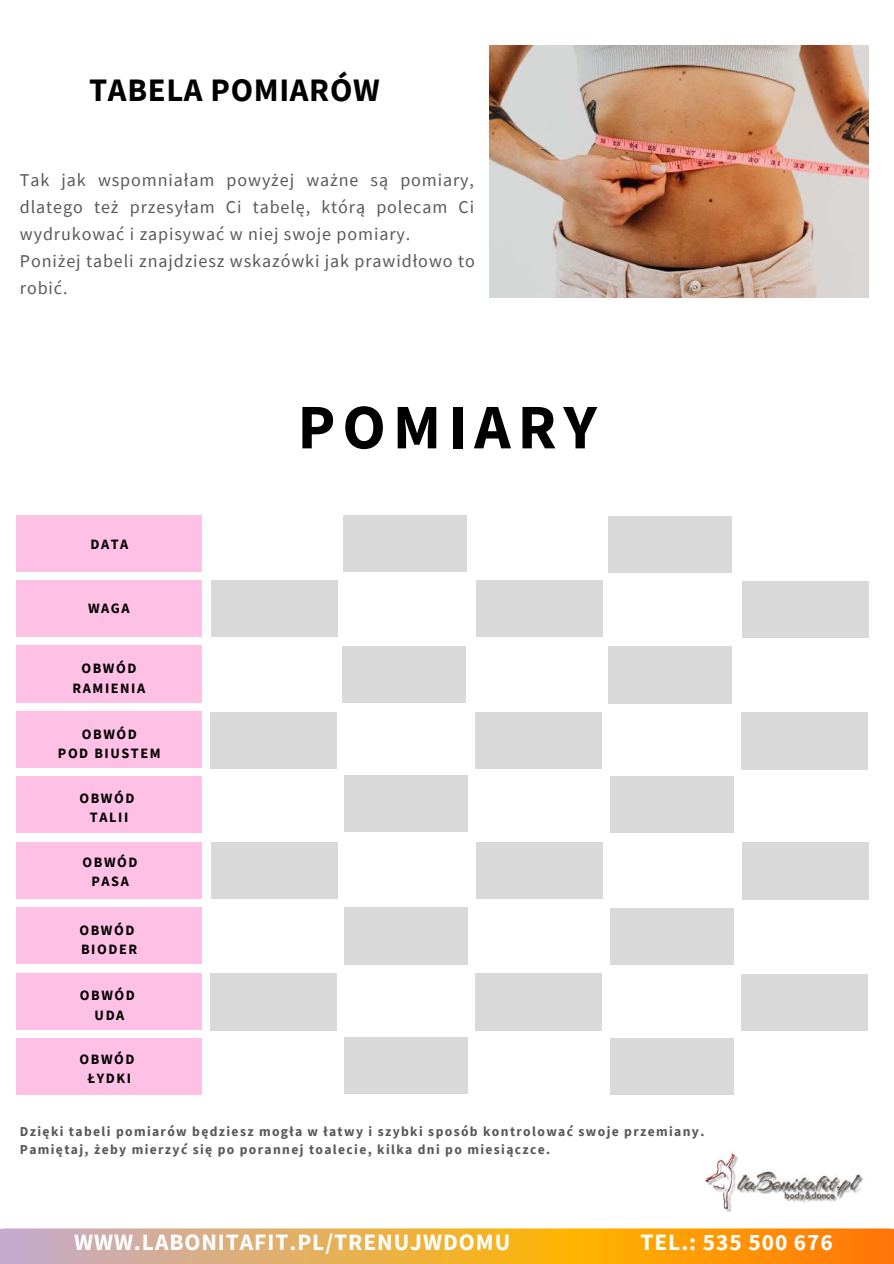
<style>
.page{position:relative;width:894px;height:1264px;background:#fff}
.page>*{position:absolute;margin:0;border:0;box-sizing:border-box;transform-origin:0 0}
.t1{font:700 63.45px "Source Sans Pro";letter-spacing:.11em;color:#000}
.t2{font:700 32.7px "Source Sans Pro";letter-spacing:.02em;color:#000}
.t3{font:700 23.4px "Source Sans Pro";letter-spacing:.04em;color:#fff}
.t4{font:18px/27px "Source Sans Pro";letter-spacing:.05em;color:#595959}
.t5{font:700 14.25px/19.2px "Source Sans Pro";letter-spacing:.11em;color:#000;text-align:center}
.t6{font:700 13.65px/18px "Source Sans Pro";letter-spacing:.1em;color:#595959}
</style>
<div class="page">
<img style="left:489px;top:46px;width:378px;height:252px">
<svg style="left:0;top:1228px;width:893px;height:35px;background:#eca647"></svg>
<div style="left:16px;top:515px;width:186px;height:57px;background:#ffc0e6"></div>
<div style="left:16px;top:580px;width:186px;height:56px;background:#ffc0e6"></div>
<div style="left:16px;top:711px;width:186px;height:56px;background:#ffc0e6"></div>
<div style="left:16px;top:776px;width:186px;height:56px;background:#ffc0e6"></div>
<div style="left:16px;top:645px;width:186px;height:57px;background:#ffc0e6"></div>
<div style="left:343px;top:515px;width:124px;height:57px;background:#d9d9d9"></div>
<div style="left:16px;top:842px;width:186px;height:56px;background:#ffc0e6"></div>
<div style="left:16px;top:973px;width:186px;height:56px;background:#ffc0e6"></div>
<div style="left:16px;top:1038px;width:186px;height:56px;background:#ffc0e6"></div>
<div style="left:16px;top:907px;width:186px;height:56px;background:#ffc0e6"></div>
<div style="left:608px;top:516px;width:124px;height:56px;background:#d9d9d9"></div>
<div style="left:211px;top:580px;width:126px;height:56px;background:#d9d9d9"></div>
<div style="left:476px;top:580px;width:126px;height:56px;background:#d9d9d9"></div>
<div style="left:742px;top:581px;width:126px;height:56px;background:#d9d9d9"></div>
<div style="left:342px;top:646px;width:124px;height:56px;background:#d9d9d9"></div>
<div style="left:607px;top:647px;width:124px;height:56px;background:#d9d9d9"></div>
<div style="left:210px;top:712px;width:126px;height:56px;background:#d9d9d9"></div>
<div style="left:475px;top:712px;width:126px;height:56px;background:#d9d9d9"></div>
<div style="left:740px;top:712px;width:127px;height:57px;background:#d9d9d9"></div>
<div style="left:344px;top:775px;width:124px;height:57px;background:#d9d9d9"></div>
<div style="left:609px;top:776px;width:124px;height:56px;background:#d9d9d9"></div>
<div style="left:211px;top:842px;width:126px;height:56px;background:#d9d9d9"></div>
<div style="left:476px;top:842px;width:126px;height:56px;background:#d9d9d9"></div>
<div style="left:742px;top:843px;width:126px;height:56px;background:#d9d9d9"></div>
<div style="left:344px;top:907px;width:124px;height:57px;background:#d9d9d9"></div>
<div style="left:609px;top:908px;width:124px;height:56px;background:#d9d9d9"></div>
<div style="left:210px;top:973px;width:126px;height:57px;background:#d9d9d9"></div>
<div style="left:475px;top:973px;width:126px;height:57px;background:#d9d9d9"></div>
<div style="left:740px;top:974px;width:127px;height:56px;background:#d9d9d9"></div>
<div style="left:344px;top:1037px;width:124px;height:56px;background:#d9d9d9"></div>
<div style="left:609px;top:1038px;width:124px;height:56px;background:#d9d9d9"></div>
<img style="left:704px;top:1153px;width:159px;height:59px">
<h2 class="t2" style="left:89px;top:69px;width:292px">TABELA POMIARÓW</h2>
<p class="t4" style="left:20px;top:166px;width:456px">Tak jak wspomniałam powyżej ważne są pomiary, dlatego też przesyłam Ci tabelę, którą polecam Ci wydrukować i zapisywać w niej swoje pomiary.<br>Poniżej tabeli znajdziesz wskazówki jak prawidłowo to robić.</p>
<p class="t5" style="left:90px;top:534px;width:40px">DATA</p>
<p class="t5" style="left:88px;top:598px;width:43px">WAGA</p>
<p class="t5" style="left:72px;top:658px;width:74px">OBWÓD<br>RAMIENIA</p>
<p class="t5" style="left:58px;top:724px;width:104px">OBWÓD<br>POD BIUSTEM</p>
<p class="t5" style="left:79px;top:788px;width:57px">OBWÓD<br>TALII</p>
<p class="t5" style="left:83px;top:852px;width:57px">OBWÓD<br>PASA</p>
<p class="t5" style="left:79px;top:920px;width:59px;text-align:left">OBWÓD<br>BIODER</p>
<p class="t5" style="left:80px;top:985px;width:57px">OBWÓD<br>UDA</p>
<p class="t5" style="left:80px;top:1049px;width:57px">OBWÓD<br>ŁYDKI</p>
<h1 class="t1" style="left:297px;top:386px;width:301px">POMIARY</h1>
<p class="t6" style="left:20px;top:1122px;width:685px">Dzięki tabeli pomiarów będziesz mogła w łatwy i szybki sposób kontrolować swoje przemiany.<br>Pamiętaj, żeby mierzyć się po porannej toalecie, kilka dni po miesiączce.</p>
<p class="t3" style="left:74px;top:1226px;width:437px">WWW.LABONITAFIT.PL/TRENUJWDOMU</p>
<p class="t3" style="left:640px;top:1226px;width:194px">TEL.: 535 500 676</p>
</div>
